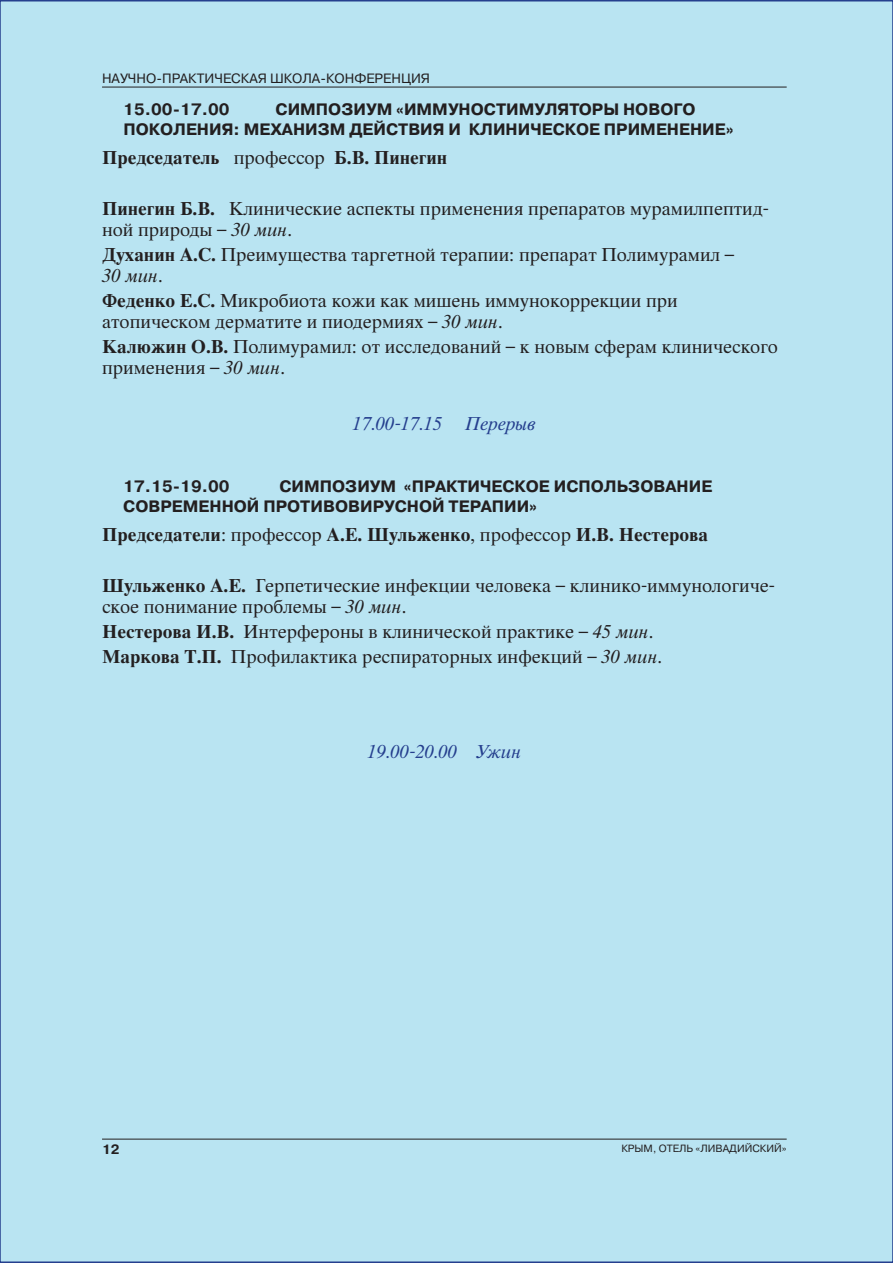
<style>
.page{position:relative;width:893px;height:1263px;background:#fff}
.page>*{position:absolute;margin:0;border:0;box-sizing:border-box;transform-origin:0 0}
.t1{font:18px/21px "Thames C";color:#231f20}
.t2{font:700 18px "Thames C";color:#231f20}
.t3{font:italic 18px "Thames C";color:#253f8e}
.t4{font:700 16.5px "Pragmatica C";color:#231f20}
.t5{font:13.5px "Pragmatica C";color:#231f20}
.t6{font:700 13.5px "Pragmatica C";color:#231f20}
.t7{font:10.5px "Pragmatica C";color:#231f20}
.s1{font-weight:400}
.s2{font-weight:700}
.s3{font-style:italic}
</style>
<div class="page">
<div style="left:0;top:0;width:893px;height:1263px;background:#b9e4f2;border:2px solid #253f8e"></div>
<hr style="left:102px;top:1139px;width:685px;height:1px;background:#231f20">
<hr style="left:102px;top:87px;width:685px;height:1px;background:#231f20">
<p class="t5" style="left:102px;top:71px;width:330px">Научно-практическая школа-конферен ция</p>
<p class="t4" style="left:123px;top:100px;width:108px">15.00-17.00</p>
<p class="t4" style="left:276px;top:100px;width:186px">Симпозиум «ИММУНО</p>
<p class="t4" style="left:484px;top:100px;width:63px">СТИМУЛЯ</p>
<p class="t4" style="left:569px;top:100px;width:24px">ТОРЫ</p>
<p class="t4" style="left:623px;top:100px;width:50px">НОВОГО</p>
<p class="t4" style="left:123px;top:120px;width:50px">ПОКОЛЕНИЯ</p>
<p class="t4" style="left:234px;top:120px;width:61px">: МЕХАНИ</p>
<p class="t4" style="left:318px;top:120px;width:45px">ЗМ ДЕЙ</p>
<p class="t4" style="left:386px;top:120px;width:108px">СТВИЯ И КЛИНИ</p>
<p class="t4" style="left:530px;top:120px;width:139px">ЧЕСКОЕ ПРИМЕНЕНИЕ</p>
<p class="t4" style="left:726px;top:120px;width:9px">»</p>
<p class="t2" style="left:102px;top:147px;width:347px">Председатель <span class="s1">профессор</span> Б.В. Пинегин</p>
<p class="t1" style="left:102px;top:198px;width:668px"><span class="s2">Пинегин Б.В.</span> Клинические аспекты применения препаратов мурамилпептид&shy;ной природы – <span class="s3">30 мин</span>.</p>
<p class="t1" style="left:102px;top:244px;width:634px"><span class="s2">Духанин А.С.</span> Преимущества таргетной терапии: препарат Полимурамил –<br><span class="s3">30 мин</span>.</p>
<p class="t1" style="left:102px;top:291px;width:577px"><span class="s2">Феденко Е.С.</span> Микробиота кожи как мишень иммунокоррекции при атопическом дерматите и пиодермиях – <span class="s3">30 мин</span>.</p>
<p class="t1" style="left:102px;top:337px;width:677px"><span class="s2">Калюжин О.В.</span> Полимурамил: от исследований – к новым сферам клинического применения – <span class="s3">30 мин</span>.</p>
<p class="t3" style="left:353px;top:413px;width:91px">17.00-17.15</p>
<p class="t3" style="left:466px;top:413px;width:72px">Перерыв</p>
<p class="t4" style="left:123px;top:477px;width:108px">17.15-19.00</p>
<p class="t4" style="left:279px;top:477px;width:399px">Симпозиум «ПРАКТИЧЕСКОЕ ИСПОЛ ЬЗОВАНИЕ</p>
<p class="t4" style="left:123px;top:497px;width:88px">СОВРЕМЕННОЙ</p>
<p class="t4" style="left:263px;top:497px;width:109px">ПРОТИВОВИРУ</p>
<p class="t4" style="left:395px;top:497px;width:25px">СНОЙ</p>
<p class="t4" style="left:449px;top:497px;width:22px">ТЕРА</p>
<p class="t4" style="left:492px;top:497px;width:47px">ПИИ»</p>
<p class="t2" style="left:102px;top:524px;width:607px">Председатели<span class="s1">: профессор</span> А.Е. Шульженко<span class="s1">, профессор</span> И.В. Нестерова</p>
<p class="t1" style="left:102px;top:575px;width:674px"><span class="s2">Шульженко А.Е.</span> Герпетические инфекции человека – клинико-иммунологиче&shy;ское понимание проблемы – <span class="s3">30 мин</span>.</p>
<p class="t1" style="left:102px;top:619px;width:562px;line-height:25.2px"><span class="s2">Нестерова И.В.</span> Интерфероны в клинической практике – <span class="s3">45 мин</span>.<br><span class="s2">Маркова Т.П.</span> Профилактика респираторных инфекций – <span class="s3">30 мин</span>.</p>
<p class="t6" style="left:102px;top:1142px;width:19px">12</p>
<p class="t3" style="left:367px;top:741px;width:155px">19.00-20.00 Ужин</p>
<p class="t7" style="left:621px;top:1142px;width:167px">Крым, отель «Ливадийский»</p>
</div>
